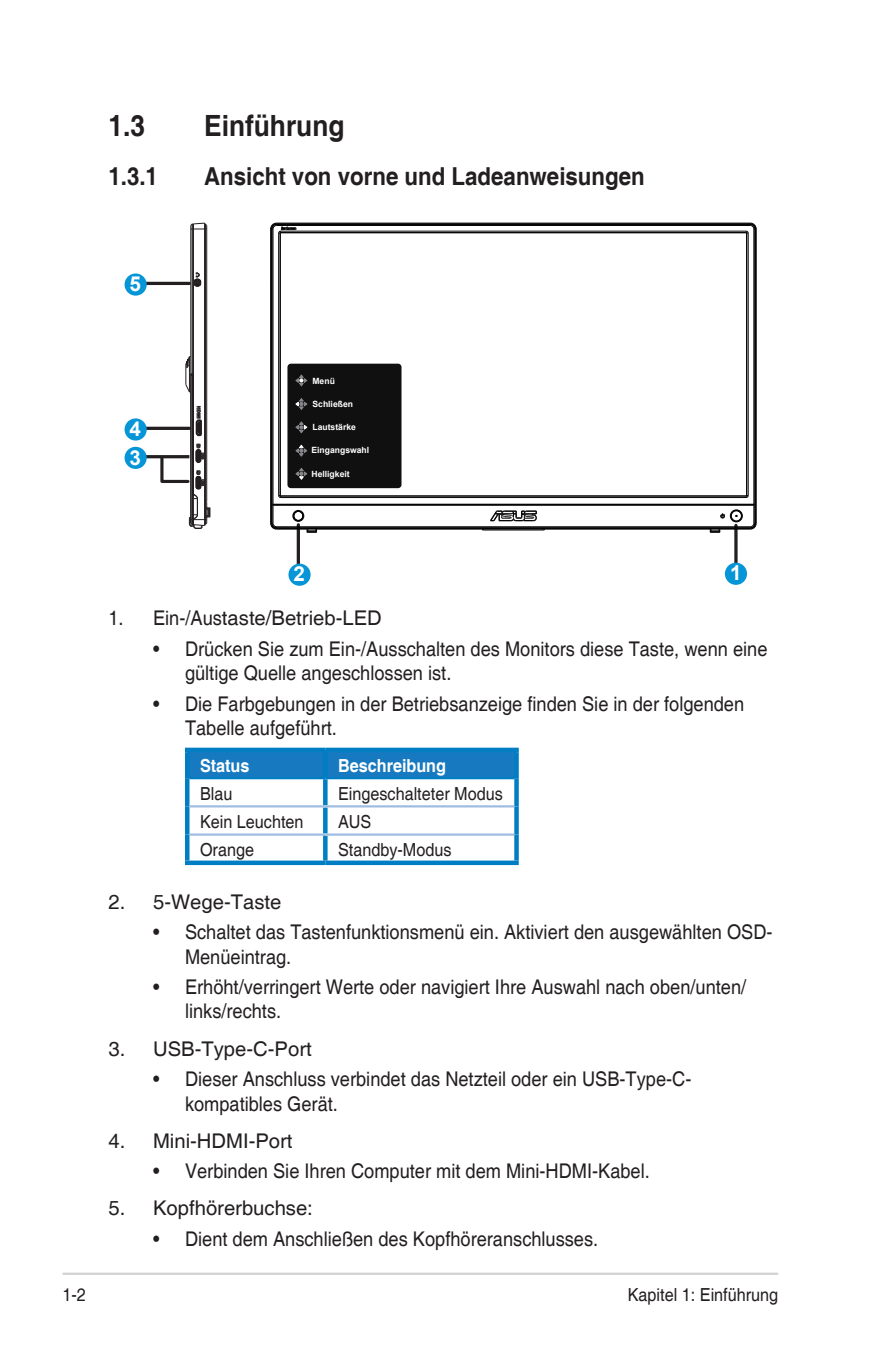
<style>
.page{position:relative;width:893px;height:1346px;background:#fff}
.page>*{position:absolute;margin:0;border:0;box-sizing:border-box;transform-origin:0 0}
.Heading_1{font:700 29.25px "Helvetica";color:#231f20;scale:.9 1}
.Heading_2{font:700 24.75px "Helvetica";color:#231f20;scale:.9 1}
.t1{font:700 20.7px "Arial";color:#fff}
.t2{font:20.25px/24.3px "Helvetica";color:#231f20;scale:.9 1}
.t3{font:20.25px "Helvetica";color:#231f20}
.Table_Text_-new{font:18px "Helvetica";color:#231f20;scale:.9 1}
.Table_Text_Head_-_ne{font:700 18px "Helvetica";color:#fff;scale:.9 1}
.t4{font:700 8.55px "Arial";color:#fff}
</style>
<div class="page">
<hr style="left:63px;top:1272px;width:715px;height:3px;background:#d1d2d4">
<svg style="left:734px;top:525px;width:4px;height:38px"></svg>
<hr style="left:145px;top:455px;width:44px;height:3px;background:#231f20">
<hr style="left:297px;top:525px;width:3px;height:44px;background:#231f20">
<div style="left:725px;top:563px;width:22px;height:22px;background:#0695d6;border-radius:50%"></div>
<div style="left:125px;top:447px;width:22px;height:22px;background:#0695d6;border-radius:50%"></div>
<hr style="left:145px;top:427px;width:44px;height:3px;background:#231f20">
<div style="left:125px;top:418px;width:22px;height:22px;background:#0695d6;border-radius:50%"></div>
<hr style="left:145px;top:282px;width:44px;height:3px;background:#231f20">
<div style="left:125px;top:273px;width:22px;height:23px;background:#0695d6;border-radius:50%"></div>
<div style="left:288px;top:564px;width:23px;height:22px;background:#0695d6;border-radius:50%"></div>
<div style="left:287px;top:364px;width:114px;height:124px;background:#101010;border-radius:4px"></div>
<svg style="left:295px;top:374px;width:13px;height:13px"></svg>
<svg style="left:295px;top:398px;width:13px;height:12px"></svg>
<svg style="left:295px;top:421px;width:13px;height:13px"></svg>
<svg style="left:295px;top:444px;width:13px;height:13px"></svg>
<svg style="left:295px;top:468px;width:13px;height:12px"></svg>
<hr style="left:270px;top:229px;width:1px;height:294px;background:#030303">
<hr style="left:271px;top:229px;width:1px;height:294px;background:#030303">
<hr style="left:272px;top:229px;width:1px;height:294px;background:#030303">
<hr style="left:273px;top:229px;width:1px;height:275px;background:#030303">
<hr style="left:278px;top:233px;width:1px;height:262px;background:#030303">
<hr style="left:280px;top:233px;width:1px;height:262px;background:#030303">
<hr style="left:483px;top:530px;width:61px;height:1px;background:#030303">
<hr style="left:277px;top:529px;width:473px;height:1px;background:#030303">
<hr style="left:277px;top:528px;width:473px;height:1px;background:#030303">
<hr style="left:277px;top:527px;width:473px;height:1px;background:#030303">
<hr style="left:277px;top:526px;width:473px;height:1px;background:#030303">
<hr style="left:273px;top:505px;width:481px;height:1px;background:#030303">
<hr style="left:273px;top:504px;width:481px;height:1px;background:#030303">
<hr style="left:281px;top:497px;width:465px;height:1px;background:#030303">
<hr style="left:281px;top:496px;width:465px;height:1px;background:#030303">
<hr style="left:281px;top:495px;width:465px;height:1px;background:#030303">
<hr style="left:281px;top:232px;width:465px;height:1px;background:#030303">
<hr style="left:281px;top:231px;width:465px;height:1px;background:#030303">
<hr style="left:277px;top:225px;width:473px;height:1px;background:#030303">
<hr style="left:277px;top:224px;width:473px;height:1px;background:#030303">
<hr style="left:277px;top:223px;width:473px;height:1px;background:#030303">
<hr style="left:746px;top:233px;width:1px;height:262px;background:#030303">
<hr style="left:748px;top:233px;width:1px;height:262px;background:#030303">
<hr style="left:753px;top:229px;width:1px;height:275px;background:#030303">
<hr style="left:754px;top:229px;width:1px;height:294px;background:#030303">
<hr style="left:755px;top:229px;width:1px;height:294px;background:#030303">
<hr style="left:756px;top:229px;width:1px;height:294px;background:#030303">
<div style="left:294px;top:511px;width:9px;height:9px;border:1px solid #030303;border-radius:50%"></div>
<svg style="left:270px;top:504px;width:7px;height:25px"></svg>
<div style="left:731px;top:510px;width:11px;height:11px;border:1px solid #030303;border-radius:50%"></div>
<div style="left:731px;top:511px;width:10px;height:10px;border:1px solid #030303;border-radius:50%"></div>
<svg style="left:750px;top:504px;width:6px;height:25px"></svg>
<svg style="left:746px;top:223px;width:10px;height:11px"></svg>
<svg style="left:307px;top:529px;width:10px;height:4px"></svg>
<svg style="left:710px;top:529px;width:10px;height:4px"></svg>
<svg style="left:720px;top:513px;width:5px;height:5px"></svg>
<div style="left:293px;top:510px;width:11px;height:11px;border:1px solid #030303;border-radius:50%"></div>
<div style="left:730px;top:510px;width:12px;height:12px;border:1px solid #030303;border-radius:50%"></div>
<svg style="left:490px;top:511px;width:47px;height:10px"></svg>
<svg style="left:270px;top:223px;width:27px;height:11px"></svg>
<hr style="left:190px;top:226px;width:1px;height:148px;background:#231f20">
<hr style="left:190px;top:375px;width:1px;height:148px;background:#231f20">
<hr style="left:192px;top:224px;width:1px;height:150px;background:#231f20">
<hr style="left:192px;top:375px;width:1px;height:150px;background:#231f20">
<hr style="left:193px;top:224px;width:1px;height:271px;background:#231f20">
<hr style="left:204px;top:223px;width:1px;height:302px;background:#231f20">
<hr style="left:205px;top:224px;width:1px;height:300px;background:#231f20">
<hr style="left:206px;top:225px;width:1px;height:276px;background:#231f20">
<svg style="left:191px;top:223px;width:16px;height:7px"></svg>
<svg style="left:185px;top:356px;width:8px;height:38px"></svg>
<svg style="left:194px;top:272px;width:7px;height:15px"></svg>
<svg style="left:195px;top:406px;width:7px;height:30px"></svg>
<svg style="left:159px;top:444px;width:51px;height:85px"></svg>
<div style="left:189px;top:752px;width:325px;height:25px;background:#177ac0"></div>
<hr style="left:185px;top:752px;width:4px;height:26px;background:#007dc3">
<hr style="left:185px;top:748px;width:140px;height:4px;background:#007dc3">
<div style="left:323px;top:752px;width:5px;height:25px;background:#007dc3"></div>
<div style="left:514px;top:752px;width:5px;height:26px;background:#007dc3"></div>
<hr style="left:325px;top:748px;width:194px;height:4px;background:#007dc3">
<hr style="left:185px;top:778px;width:4px;height:28px;background:#007dc3">
<hr style="left:189px;top:777px;width:136px;height:2px;background:#007dc3">
<div style="left:323px;top:779px;width:5px;height:26px;background:#007dc3"></div>
<div style="left:514px;top:778px;width:5px;height:28px;background:#007dc3"></div>
<hr style="left:325px;top:777px;width:189px;height:2px;background:#007dc3">
<hr style="left:185px;top:806px;width:4px;height:28px;background:#007dc3">
<div style="left:323px;top:807px;width:5px;height:26px;background:#007dc3"></div>
<div style="left:514px;top:806px;width:5px;height:28px;background:#007dc3"></div>
<hr style="left:185px;top:834px;width:4px;height:26px;background:#007dc3">
<hr style="left:189px;top:805px;width:136px;height:2px;background:#9fbde2">
<hr style="left:189px;top:833px;width:136px;height:3px;background:#9fbde2">
<div style="left:185px;top:860px;width:140px;height:5px;background:#007dc3"></div>
<div style="left:323px;top:836px;width:5px;height:24px;background:#007dc3"></div>
<div style="left:514px;top:834px;width:5px;height:26px;background:#007dc3"></div>
<hr style="left:325px;top:805px;width:189px;height:2px;background:#9fbde2">
<hr style="left:325px;top:833px;width:189px;height:3px;background:#9fbde2">
<div style="left:325px;top:860px;width:194px;height:5px;background:#007dc3"></div>
<p class="Heading_1" style="left:108px;top:108px;width:42px">1.3</p>
<p class="Heading_1" style="left:204px;top:108px;width:157px">Einführung</p>
<p class="Heading_2" style="left:108px;top:161px;width:57px">1.3.1</p>
<p class="Heading_2" style="left:204px;top:161px;width:491px">Ansicht von vorne und Ladeanweisungen</p>
<p class="t1" style="left:130px;top:269px;width:13px">5</p>
<p class="t1" style="left:130px;top:414px;width:13px">4</p>
<p class="t1" style="left:130px;top:443px;width:13px">3</p>
<p class="t4" style="left:312px;top:374px;width:24px">Menü</p>
<p class="t4" style="left:312px;top:398px;width:42px">Schließen</p>
<p class="t4" style="left:312px;top:421px;width:45px">Lautstärke</p>
<p class="t4" style="left:311px;top:444px;width:59px">Eingangswahl</p>
<p class="t4" style="left:311px;top:468px;width:40px">Helligkeit</p>
<p class="t1" style="left:293px;top:559px;width:13px">2</p>
<p class="t1" style="left:730px;top:558px;width:13px">1</p>
<p class="t2" style="left:108px;top:606px;width:305px">1. Ein-/Austaste/Betrieb-LED</p>
<p class="t2" style="left:185px;top:637px;width:649px;text-indent:-32px">• Drücken Sie zum Ein-/Ausschalten des Monitors diese Taste, wenn eine gültige Quelle angeschlossen ist.</p>
<p class="t2" style="left:185px;top:692px;width:623px;text-indent:-32px">• Die Farbgebungen in der Betriebsanzeige finden Sie in der folgenden<br>Tabelle aufgeführt.</p>
<p class="Table_Text_Head_-_ne" style="left:200px;top:754px;width:57px">Status</p>
<p class="Table_Text_Head_-_ne" style="left:338px;top:754px;width:122px">Beschreibung</p>
<p class="Table_Text_-new" style="left:200px;top:783px;width:38px">Blau</p>
<p class="Table_Text_-new" style="left:338px;top:783px;width:185px">Eingeschalteter Modus</p>
<p class="Table_Text_-new" style="left:200px;top:811px;width:117px">Kein Leuchten</p>
<p class="Table_Text_-new" style="left:338px;top:811px;width:39px">AUS</p>
<p class="Table_Text_-new" style="left:200px;top:840px;width:62px">Orange</p>
<p class="Table_Text_-new" style="left:338px;top:840px;width:128px">Standby-Modus</p>
<p class="t3" style="left:108px;top:889px;width:174px">2. 5-Wege-Taste</p>
<p class="t2" style="left:185px;top:920px;width:654px;text-indent:-32px">• Schaltet das Tastenfunktionsmenü ein. Aktiviert den ausgewählten OSD-<br>Menüeintrag.</p>
<p class="t2" style="left:185px;top:975px;width:625px;text-indent:-32px">• Erhöht/verringert Werte oder navigiert Ihre Auswahl nach oben/unten/ links/rechts.</p>
<p class="t3" style="left:108px;top:1037px;width:205px">3. USB-Type-C-Port</p>
<p class="t2" style="left:185px;top:1068px;width:564px;text-indent:-32px">• Dieser Anschluss verbindet das Netzteil oder ein USB-Type-C&shy;kompatibles Gerät.</p>
<p class="t3" style="left:108px;top:1129px;width:186px">4. Mini-HDMI-Port</p>
<p class="t2" style="left:153px;top:1160px;width:553px">• Verbinden Sie Ihren Computer mit dem Mini-HDMI-Kabel.</p>
<p class="t3" style="left:108px;top:1196px;width:206px">5. Kopfhörerbuchse:</p>
<p class="t2" style="left:153px;top:1227px;width:496px">• Dient dem Anschließen des Kopfhöreranschlusses.</p>
<p class="Table_Text_-new" style="left:63px;top:1284px;width:28px">1-2</p>
<p class="Table_Text_-new" style="left:628px;top:1284px;width:169px">Kapitel 1: Einführung</p>
</div>
